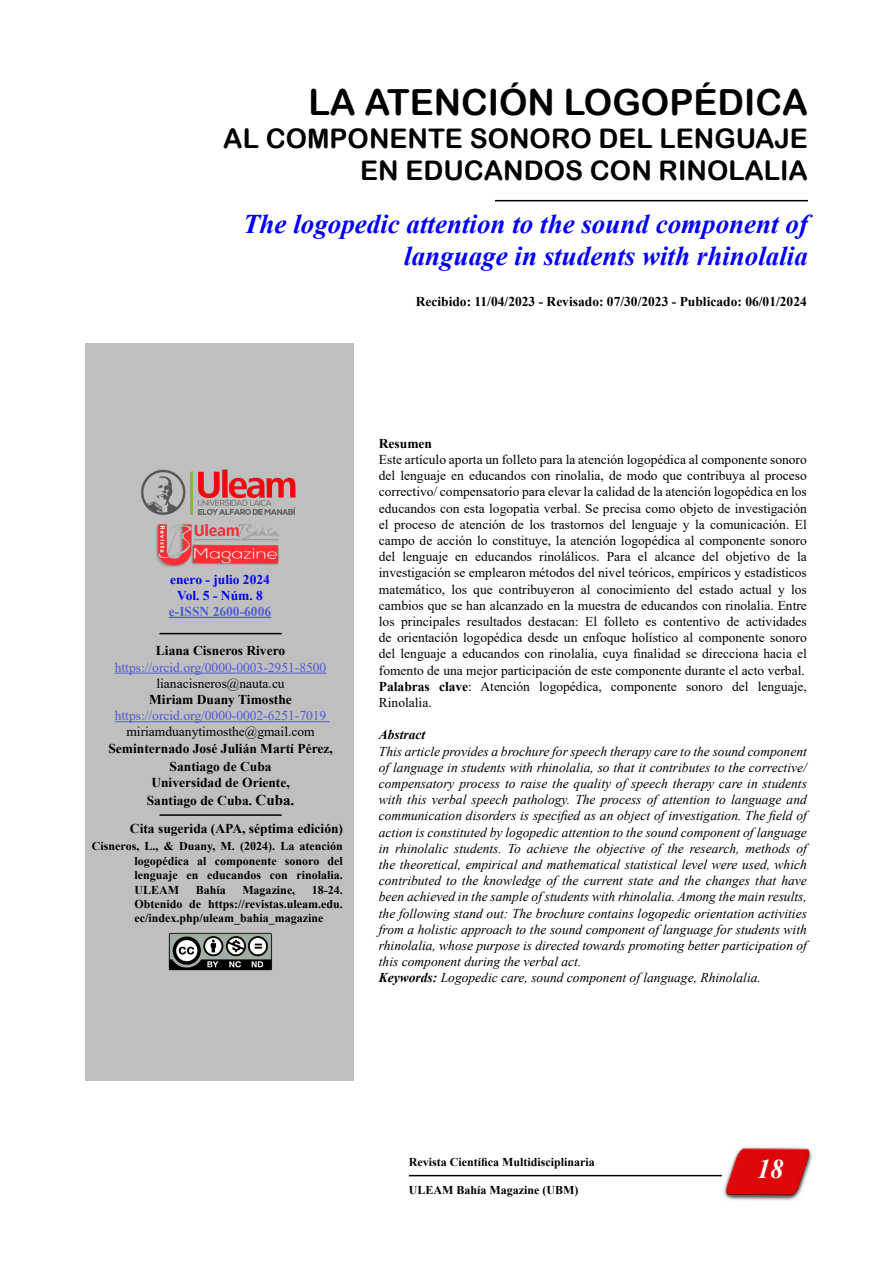
<style>
.page{position:relative;width:893px;height:1263px;background:#fff}
.page>*{position:absolute;margin:0;border:0;box-sizing:border-box;transform-origin:0 0}
.t1{font:36px "Arial Rounded MT Bold";color:#000}
.t2{font:italic 700 27px/32.4px "Times New Roman";color:#00f;text-align:right}
.t3{font:27px "Arial Rounded MT Bold";color:#000}
.t4{font:italic 700 27px "Times New Roman";color:#fff}
.t5{font:13.5px/16.2px "Times New Roman";color:#000;text-align:justify}
.t6{font:italic 13.5px/16.2px "Times New Roman";color:#000;text-align:justify}
.t7{font:700 13.5px/18px "Times New Roman";color:#000;text-align:center}
.t8{font:13.5px "Times New Roman";color:#4f5cd6}
.t9{font:700 13.5px/16.2px "Times New Roman";color:#00f;text-align:center}
.t10{font:700 13.5px "Times New Roman";color:#4f5cd6}
.t11{font:italic 700 13.5px "Times New Roman";color:#000}
.t12{font:700 12px/14.4px "Times New Roman";color:#000;text-align:justify}
.s1{font-size:15px}
.s2{font-weight:700}
</style>
<div class="page">
<div style="left:85px;top:343px;width:269px;height:738px;background:#bfbfbf"></div>
<img style="left:723px;top:1147px;width:89px;height:53px">
<img style="left:168px;top:932px;width:104px;height:39px">
<hr style="left:115px;top:673px;width:211px;height:1px;background:#4f5cd6">
<hr style="left:115px;top:721px;width:215px;height:1px;background:#4f5cd6">
<hr style="left:159px;top:633px;width:123px;height:1px;background:#000">
<img style="left:141px;top:469px;width:155px;height:46px">
<img style="left:156px;top:524px;width:123px;height:42px">
<hr style="left:159px;top:814px;width:123px;height:2px;background:#000">
<hr style="left:409px;top:1175px;width:313px;height:1px;background:#000">
<hr style="left:169px;top:617px;width:102px;height:1px;background:#4f5cd6">
<hr style="left:495px;top:200px;width:313px;height:1px;background:#000">
<p class="t1" style="left:308px;top:81px;width:501px">LA ATENCIÓN LOGOPÉDICA</p>
<p class="t3" style="left:223px;top:122px;width:586px">AL COMPONENTE SONORO DEL LENGUAJE</p>
<p class="t3" style="left:360px;top:154px;width:449px">EN EDUCANDOS CON RINOLALIA</p>
<p class="t2" style="left:243px;top:207px;width:566px">The logopedic attention to the sound component of language in students with rhinolalia</p>
<p class="t7" style="left:416px;top:292px;width:393px">Recibido: 11/04/2023 - Revisado: 07/30/2023 - Publicado: 06/01/2024</p>
<p class="t9" style="left:170px;top:570px;width:101px">enero - julio 2024<br>Vol. 5 - Núm. 8</p>
<p class="t10" style="left:169px;top:602px;width:104px">e-ISSN 2600-6006</p>
<p class="t7" style="left:156px;top:641px;width:131px">Liana Cisneros Rivero</p>
<p class="t8" style="left:115px;top:658px;width:213px">https://orcid.org/0000-0003-2951-8500</p>
<p class="t5" style="left:156px;top:675px;width:130px">lianacisneros@nauta.cu</p>
<p class="t7" style="left:149px;top:690px;width:144px">Miriam Duany Timosthe</p>
<p class="t8" style="left:115px;top:706px;width:213px">https://orcid.org/0000-0002-6251-7019</p>
<p class="t5" style="left:126px;top:723px;width:190px">miriamduanytimosthe@gmail.com</p>
<p class="t7" style="left:108px;top:739px;width:226px">Seminternado José Julián Martí Pérez,<br>Santiago de Cuba</p>
<p class="t7" style="left:147px;top:773px;width:149px">Universidad de Oriente,<br>Santiago de Cuba. <span class="s1">Cuba.</span></p>
<p class="t12" style="left:134px;top:839px;width:210px;text-indent:-43px">Cisneros, L., &amp; Duany, M. (2024). La atención logopédica al componente sonoro del lenguaje en educandos con rinolalia.<br>ULEAM</p>
<p class="t7" style="left:130px;top:819px;width:215px">Cita sugerida (APA, séptima edición)</p>
<p class="t12" style="left:196px;top:882px;width:32px">Bahía</p>
<p class="t12" style="left:242px;top:882px;width:54px">Magazine,</p>
<p class="t12" style="left:134px;top:882px;width:210px;text-indent:177px">18-24.<br>Obtenido de https://revistas.uleam.edu. ec/index.php/uleam_bahia_magazine</p>
<p class="t7" style="left:379px;top:434px;width:55px">Resumen</p>
<p class="t5" style="left:379px;top:451px;width:430px">Este artículo aporta un folleto para la atención logopédica al componente sonoro del lenguaje en educandos con rinolalia, de modo que contribuya al proceso correctivo/ compensatorio para elevar la calidad de la atención logopédica en los educandos con esta logopatìa verbal. Se precisa como objeto de investigación el proceso de atención de los trastornos del lenguaje y la comunicación. El campo de acción lo constituye, la atención logopédica al componente sonoro del lenguaje en educandos rinolálicos. Para el alcance del objetivo de la investigación se emplearon métodos del nivel teóricos, empíricos y estadísticos matemático, los que contribuyeron al conocimiento del estado actual y los cambios que se han alcanzado en la muestra de educandos con rinolalia. Entre los principales resultados destacan: El folleto es contentivo de actividades de orientación logopédica desde un enfoque holístico al componente sonoro del lenguaje a educandos con rinolalia, cuya finalidad se direcciona hacia el fomento de una mejor participación de este componente durante el acto verbal.</p>
<p class="t5" style="left:379px;top:678px;width:429px"><span class="s2">Palabras clave</span>: Atención logopédica, componente sonoro del lenguaje,<br>Rinolalia.</p>
<p class="t11" style="left:379px;top:725px;width:48px">Abstract</p>
<p class="t6" style="left:379px;top:743px;width:430px">This article provides a brochure for speech therapy care to the sound component of language in students with rhinolalia, so that it contributes to the corrective/ compensatory process to raise the quality of speech therapy care in students with this verbal speech pathology. The process of attention to language and communication disorders is specified as an object of investigation. The field of action is constituted by logopedic attention to the sound component of language in rhinolalic students. To achieve the objective of the research, methods of the theoretical, empirical and mathematical statistical level were used, which contributed to the knowledge of the current state and the changes that have been achieved in the sample of students with rhinolalia. Among the main results, the following stand out: The brochure contains logopedic orientation activities from a holistic approach to the sound component of language for students with rhinolalia, whose purpose is directed towards promoting better participation of this component during the verbal act.</p>
<p class="t6" style="left:379px;top:969px;width:383px"><span class="s2">Keywords:</span> Logopedic care, sound component of language, Rhinolalia.</p>
<p class="t12" style="left:409px;top:1155px;width:188px">Revista Científica Multidisciplinaria</p>
<p class="t12" style="left:409px;top:1182px;width:171px">ULEAM Bahía Magazine (UBM)</p>
<h2 class="t4" style="left:757px;top:1150px;width:28px">18</h2>
</div>
